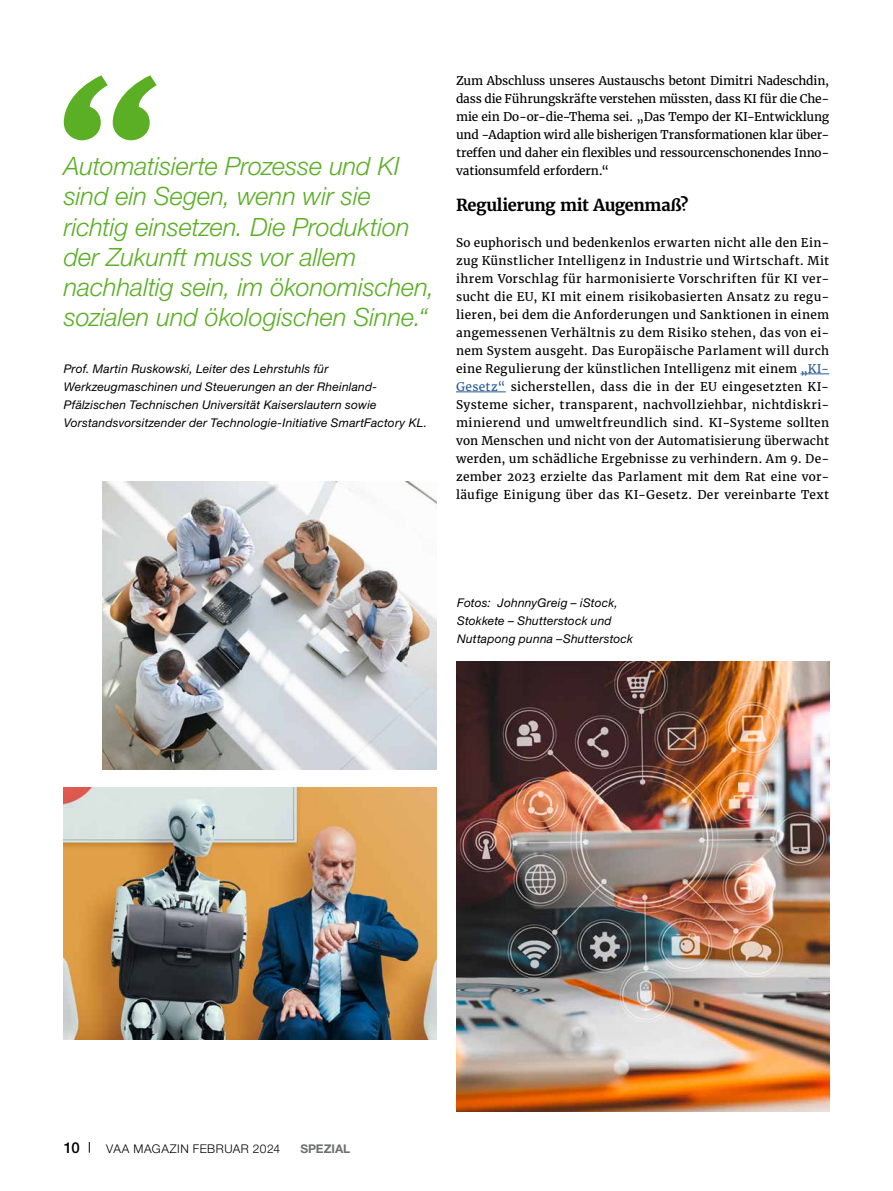
<style>
.page{position:relative;width:893px;height:1191px;background:#fff}
.page>*{position:absolute;margin:0;border:0;box-sizing:border-box;transform-origin:0 0}
.t1{font:italic 300 25.2px/30.3px "Helvetica Neue LT Pro";color:#5aaf24}
.t2{font:700 16.5px "Merriweather";letter-spacing:-.025em;color:#000}
.t3{font:500 15px "Helvetica Neue LT Pro";color:#000}
.t4{font:12px/18px "Merriweather";letter-spacing:.01em;color:#000;text-align:justify}
.t5{font:italic 12px/18px "Helvetica Neue LT Pro";letter-spacing:.02em;color:#000}
.t6{font:300 12px "Helvetica Neue LT Pro";letter-spacing:.04em;color:#000}
.t7{font:700 12px "Helvetica Neue LT Pro";color:#6f7070}
.s1{color:#285b9b}
</style>
<div class="page">
<img style="left:456px;top:661px;width:373px;height:450px">
<img style="left:102px;top:481px;width:335px;height:288px">
<img style="left:64px;top:787px;width:373px;height:252px">
<svg style="left:64px;top:75px;width:93px;height:65px"></svg>
<svg style="left:800px;top:373px;width:29px;height:1px"></svg>
<hr style="left:456px;top:391px;width:50px;height:1px;background:#285b9b">
<h1 class="t1" style="left:64px;top:150px;width:372px">Automatisierte Prozesse und KI sind ein Segen, wenn wir sie richtig einsetzen. Die Produktion der Zukunft muss vor allem nachhaltig sein, im ökonomischen, sozialen und ökologischen Sinne.“</h1>
<p class="t5" style="left:64px;top:359px;width:365px">Prof. Martin Ruskowski, Leiter des Lehrstuhls für Werkzeugmaschinen und Steuerungen an der Rheinland-Pfälzischen Technischen Universität Kaiserslautern sowie Vorstandsvorsitzender der Technologie-Initiative SmartFactory KL.</p>
<p class="t4" style="left:456px;top:72px;width:375px">Zum Abschluss unseres Austauschs betont Dimitri Nadeschdin, dass die Führungskräfte verstehen müssten, dass KI für die Che&shy;mie ein Do-or-die-Thema sei. „Das Tempo der KI-Entwicklung und -Adaption wird alle bisherigen Transformationen klar über&shy;treffen und daher ein flexibles und ressourcenschonendes Inno&shy;vationsumfeld erfordern.“</p>
<h2 class="t2" style="left:456px;top:195px;width:234px">Regulierung mit Augenmaß?</h2>
<p class="t4" style="left:456px;top:234px;width:375px">So euphorisch und bedenkenlos erwarten nicht alle den Ein&shy;zug Künstlicher Intelligenz in Industrie und Wirtschaft. Mit ihrem Vorschlag für harmonisierte Vorschriften für KI ver&shy;sucht die EU, KI mit einem risikobasierten Ansatz zu regu&shy;lieren, bei dem die Anforderungen und Sanktionen in einem angemessenen Verhältnis zu dem Risiko stehen, das von ei&shy;nem System ausgeht. Das Europäische Parlament will durch eine Regulierung der künstlichen Intelligenz mit einem <span class="s1">„KI-Gesetz“</span> sicherstellen, dass die in der EU eingesetzten KI-Systeme sicher, transparent, nachvollziehbar, nichtdiskri&shy;minierend und umweltfreundlich sind. KI-Systeme sollten von Menschen und nicht von der Automatisierung überwacht werden, um schädliche Ergebnisse zu verhindern. Am 9. De&shy;zember 2023 erzielte das Parlament mit dem Rat eine vor&shy;läufige Einigung über das KI-Gesetz. Der vereinbarte Text</p>
<p class="t5" style="left:457px;top:593px;width:177px">Fotos: JohnnyGreig – iStock,<br>Stokkete – Shutterstock und<br>Nuttapong punna –Shutterstock</p>
<p class="t3" style="left:64px;top:1138px;width:17px">10</p>
<p class="t6" style="left:106px;top:1141px;width:175px">VAA MAGAZIN FEBRUAR 2024</p>
<p class="t7" style="left:300px;top:1141px;width:51px">SPEZIAL</p>
</div>
